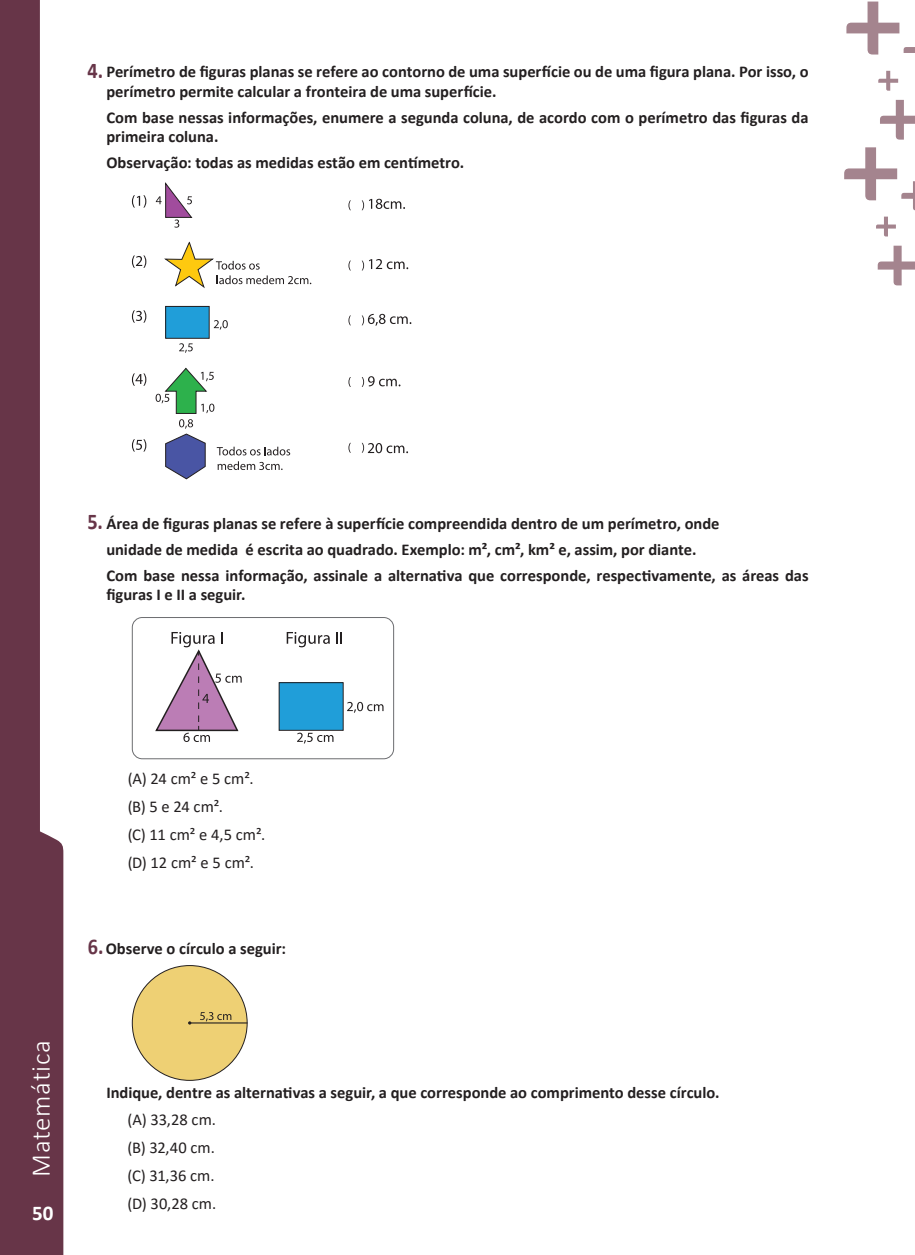
<style>
.page{position:relative;width:915px;height:1255px;background:#fff}
.page>*{position:absolute;margin:0;border:0;box-sizing:border-box;transform-origin:0 0}
.t1{font:300 27px "Calibri";letter-spacing:.025em;color:#fff}
.t2{font:700 22.5px "Calibri";color:#673548;scale:.9 1}
.t3{font:700 21px "Calibri";color:#fff}
.t4{font:700 16.5px/19.5px "Calibri";color:#231f20}
.t5{font:16.5px/28px "Calibri";color:#231f20}
.s1{font-size:22.5px;color:#673548}
</style>
<div class="page">
<svg style="left:0;top:0;width:63px;height:1254px;fill:#673548"></svg>
<svg style="left:846px;top:2px;width:68px;height:53px"></svg>
<svg style="left:878px;top:71px;width:19px;height:20px"></svg>
<svg style="left:880px;top:100px;width:34px;height:40px"></svg>
<svg style="left:844px;top:147px;width:70px;height:63px"></svg>
<svg style="left:876px;top:216px;width:19px;height:20px"></svg>
<svg style="left:877px;top:246px;width:37px;height:39px"></svg>
<div style="left:165px;top:306px;width:44px;height:32px;background:#209ed9"></div>
<div style="left:165px;top:306px;width:44px;height:33px;border:1px solid #231f20"></div>
<svg style="left:156px;top:182px;width:37px;height:46px"></svg>
<svg style="left:164px;top:241px;width:147px;height:47px"></svg>
<svg style="left:214px;top:320px;width:14px;height:9px"></svg>
<svg style="left:179px;top:343px;width:14px;height:10px"></svg>
<svg style="left:155px;top:367px;width:135px;height:112px"></svg>
<svg style="left:132px;top:195px;width:14px;height:12px"></svg>
<svg style="left:132px;top:255px;width:14px;height:13px"></svg>
<svg style="left:132px;top:310px;width:14px;height:13px"></svg>
<svg style="left:132px;top:373px;width:14px;height:13px"></svg>
<svg style="left:132px;top:439px;width:14px;height:12px"></svg>
<svg style="left:348px;top:200px;width:3px;height:10px"></svg>
<svg style="left:348px;top:260px;width:3px;height:10px"></svg>
<svg style="left:348px;top:315px;width:3px;height:10px"></svg>
<svg style="left:348px;top:377px;width:3px;height:10px"></svg>
<svg style="left:348px;top:443px;width:3px;height:10px"></svg>
<svg style="left:361px;top:199px;width:44px;height:11px"></svg>
<svg style="left:361px;top:259px;width:47px;height:11px"></svg>
<svg style="left:361px;top:314px;width:50px;height:12px"></svg>
<svg style="left:361px;top:376px;width:39px;height:11px"></svg>
<svg style="left:361px;top:443px;width:47px;height:10px"></svg>
<svg style="left:155px;top:632px;width:228px;height:111px"></svg>
<div style="left:132px;top:617px;width:262px;height:142px;border:1px solid #6c6d70;border-radius:10px"></div>
<div style="left:132px;top:965px;width:115px;height:115px;background:#eed074;border-radius:50%"></div>
<hr style="left:190px;top:1022px;width:57px;height:1px;background:#231f20">
<svg style="left:200px;top:1012px;width:31px;height:9px"></svg>
<h2 class="t2" style="left:87px;top:54px;width:19px">4.</h2>
<p class="t4" style="left:106px;top:61px;width:703px">Perímetro de figuras planas se refere ao contorno de uma superfície ou de uma figura plana. Por isso, o perímetro permite calcular a fronteira de uma superfície.</p>
<p class="t4" style="left:106px;top:107px;width:703px">Com base nessas informações, enumere a segunda coluna, de acordo com o perímetro das figuras da primeira coluna.</p>
<p class="t4" style="left:106px;top:152px;width:359px">Observação: todas as medidas estão em centímetro.</p>
<h2 class="t2" style="left:87px;top:505px;width:19px">5.</h2>
<p class="t4" style="left:106px;top:510px;width:703px;line-height:25.8px">Área de figuras planas se refere à superfície compreendida dentro de um perímetro, onde<br>unidade de medida é escrita ao quadrado. Exemplo: m², cm², km² e, assim, por diante.<br>Com base nessa informação, assinale a alternativa que corresponde, respectivamente, as áreas das</p>
<p class="t4" style="left:106px;top:584px;width:141px">figuras I e II a seguir.</p>
<h1 class="t1" style="left:24px;top:1176px;width:137px;rotate:-90deg">Matemática</h1>
<p class="t3" style="left:32px;top:1198px;width:23px">50</p>
<p class="t5" style="left:128px;top:764px;width:139px">(A) 24 cm² e 5 cm². (B) 5 e 24 cm².<br>(C) 11 cm² e 4,5 cm². (D) 12 cm² e 5 cm².</p>
<p class="t4" style="left:88px;top:938px;width:200px"><span class="s1">6.</span>Observe o círculo a seguir:</p>
<p class="t4" style="left:106px;top:1081px;width:614px">Indique, dentre as alternativas a seguir, a que corresponde ao comprimento desse círculo.</p>
<p class="t5" style="left:128px;top:1104px;width:90px;text-align:justify">(A) 33,28 cm. (B) 32,40 cm. (C) 31,36 cm. (D) 30,28 cm.</p>
</div>
